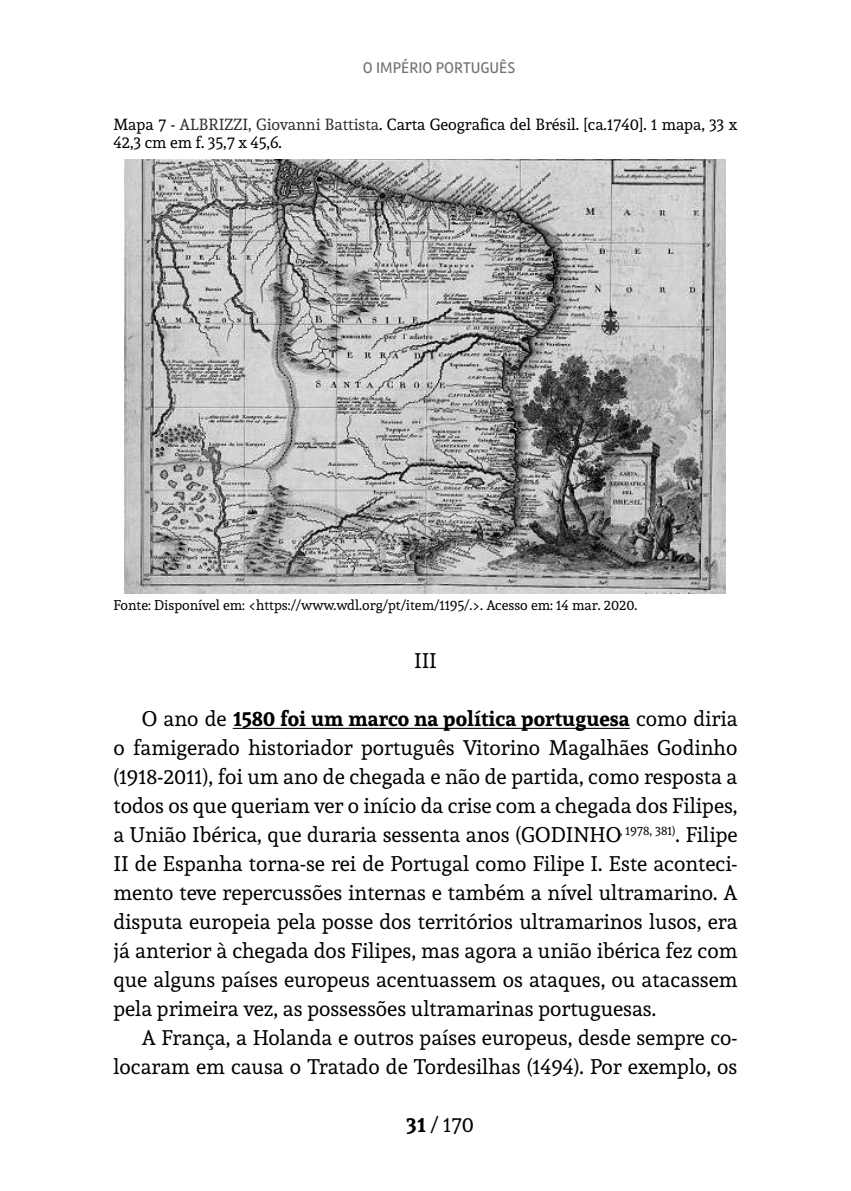
<style>
.page{position:relative;width:851px;height:1191px;background:#fff}
.page>*{position:absolute;margin:0;border:0;box-sizing:border-box;transform-origin:0 0}
.t1{font:21px/29px "Andada";color:#000;text-align:justify}
.t2{font:16px/18px "Andada";color:#000}
.t3{font:16px "Rambla";color:#727277}
.t4{font:14px "Andada";color:#000}
.s1{color:#2f2f2f}
.s2{font-weight:700}
</style>
<div class="page">
<hr style="left:233px;top:728px;width:396px;height:1px;background:#000">
<img style="left:125px;top:160px;width:600px;height:433px">
<p class="t3" style="left:363px;top:59px;width:154px">O IMPÉRIO PORTUGUÊS</p>
<p class="t2" style="left:113px;top:115px;width:625px">Mapa 7 - <span class="s1">ALBRIZZI, Giovanni Battista</span>. Carta Geografica del Brésil. [ca.1740]. 1 mapa, 33 x<br>42,3 cm em f. 35,7 x 45,6.</p>
<p class="t4" style="left:113px;top:596px;width:525px">Fonte: Disponível em: &lt;https://www.wdl.org/pt/item/1195/.&gt;. Acesso em: 14 mar. 2020.</p>
<p class="t1" style="left:414px;top:646px;width:24px">III</p>
<p class="t1" style="left:113px;top:704px;width:625px;text-indent:28px">O ano de <span class="s2">1580 foi um marco na política portuguesa</span> como diria o famigerado historiador português Vitorino Magalhães Godinho (1918-2011), foi um ano de chegada e não de partida, como resposta a todos os que queriam ver o início da crise com a chegada dos Filipes, a União Ibérica, que duraria sessenta anos (GODINHO<sup>,</sup> <sup>1978,</sup> <sup>381)</sup>. Filipe II de Espanha torna-se rei de Portugal como Filipe I. Este aconteci&shy;mento teve repercussões internas e também a nível ultramarino. A disputa europeia pela posse dos territórios ultramarinos lusos, era já anterior à chegada dos Filipes, mas agora a união ibérica fez com que alguns países europeus acentuassem os ataques, ou atacassem pela primeira vez, as possessões ultramarinas portuguesas.</p>
<p class="t1" style="left:113px;top:1023px;width:625px;text-align:right">A França, a Holanda e outros países europeus, desde sempre co&shy;locaram em causa o Tratado de Tordesilhas (1494). Por exemplo, os</p>
<p class="t1" style="left:406px;top:1110px;width:69px"><span class="s2">31</span> / 170</p>
</div>
